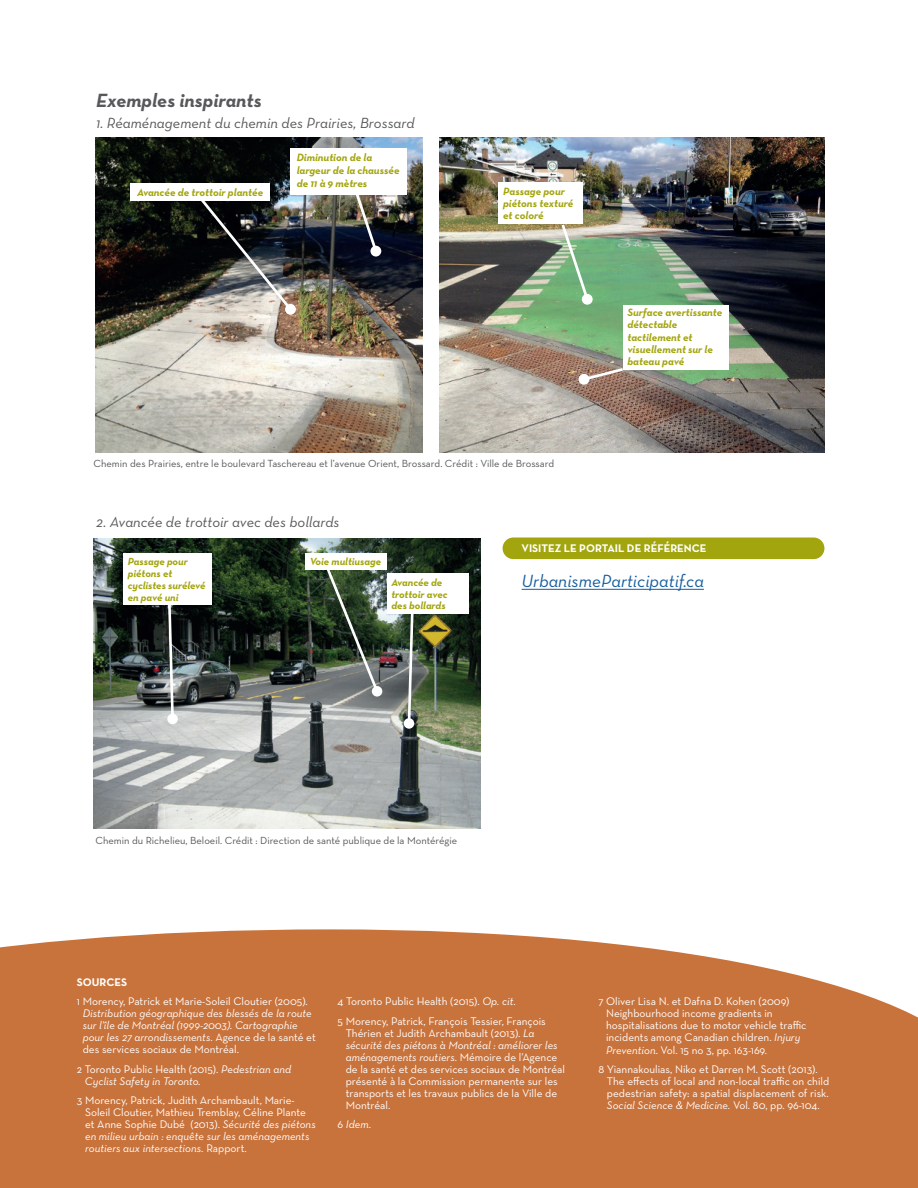
<style>
.page{position:relative;width:918px;height:1188px;background:#fff}
.page>*{position:absolute;margin:0;border:0;box-sizing:border-box;transform-origin:0 0}
.t1{font:italic 700 19.5px "Neutra Text";color:#57585a}
.t2{font:italic 18px "Neutra Text";color:#175d9e}
.t3{font:italic 15px "Neutra Text";color:#57585a}
.t4{font:11.25px/12px "Neutra Text";color:#fff}
.t5{font:italic 11.25px/12px "Neutra Text";color:#fff}
.t6{font:700 11.25px "Neutra Text";color:#fff}
.t7{font:italic 700 10.8px/12.1px "Neutra Text";color:#a3a50e}
.t8{font:10.5px "Neutra Text";color:#57585a}
.t9{font:italic 700 10.5px/11.9px "Neutra Text";color:#a3a50e}
.s1{font-style:normal}
.s2{font-style:italic}
</style>
<div class="page">
<hr style="left:917px;top:226px;width:1px;height:636px;background:#294450">
<div style="left:503px;top:537px;width:321px;height:22px;background:#a3a50e;border-radius:11px"></div>
<svg style="left:0;top:929px;width:917px;height:259px;background:#cc7c49"></svg>
<img style="left:94px;top:538px;width:387px;height:290px">
<img style="left:439px;top:137px;width:385px;height:316px">
<img style="left:96px;top:137px;width:326px;height:316px">
<div style="left:498px;top:183px;width:84px;height:41px;background:#fff"></div>
<div style="left:623px;top:305px;width:105px;height:64px;background:#fff"></div>
<hr style="left:522px;top:589px;width:182px;height:1px;background:#175d9e">
<img style="left:197px;top:194px;width:97px;height:119px">
<div style="left:285px;top:304px;width:11px;height:11px;background:#fff;border-radius:50%"></div>
<svg style="left:166px;top:605px;width:9px;height:117px"></svg>
<div style="left:167px;top:714px;width:11px;height:10px;background:#fff;border-radius:50%"></div>
<img style="left:321px;top:570px;width:60px;height:125px">
<div style="left:372px;top:686px;width:10px;height:11px;background:#fff;border-radius:50%"></div>
<svg style="left:406px;top:614px;width:10px;height:112px"></svg>
<div style="left:404px;top:718px;width:10px;height:11px;background:#fff;border-radius:50%"></div>
<svg style="left:351px;top:195px;width:28px;height:60px;background:#474647"></svg>
<div style="left:370px;top:246px;width:11px;height:11px;background:#fff;border-radius:50%"></div>
<svg style="left:559px;top:222px;width:32px;height:81px;background:#92bc92"></svg>
<div style="left:582px;top:294px;width:11px;height:11px;background:#fff;border-radius:50%"></div>
<svg style="left:581px;top:366px;width:45px;height:17px"></svg>
<div style="left:579px;top:374px;width:10px;height:11px;background:#fff;border-radius:50%"></div>
<div style="left:291px;top:148px;width:116px;height:47px;background:#fff"></div>
<div style="left:131px;top:184px;width:139px;height:17px;background:#fff"></div>
<div style="left:123px;top:553px;width:89px;height:52px;background:#fff"></div>
<div style="left:387px;top:573px;width:81px;height:41px;background:#fff"></div>
<div style="left:305px;top:553px;width:82px;height:17px;background:#fff"></div>
<svg style="left:917px;top:226px;width:1px;height:101px"></svg>
<svg style="left:917px;top:744px;width:1px;height:444px"></svg>
<h1 class="t1" style="left:96px;top:88px;width:167px">Exemples inspirants</h1>
<h3 class="t3" style="left:96px;top:113px;width:320px">1. Réaménagement du chemin des Prairies, Brossard</h3>
<p class="t7" style="left:297px;top:150px;width:105px;line-height:13.2px">Diminution de la largeur de la chaussée de 11 à 9 mètres</p>
<p class="t7" style="left:137px;top:186px;width:128px">Avancée de trottoir plantée</p>
<p class="t7" style="left:503px;top:185px;width:72px">Passage pour piétons texturé et coloré</p>
<p class="t8" style="left:94px;top:457px;width:462px">Chemin des Prairies, entre le boulevard Taschereau et l’avenue Orient, Brossard. Crédit : Ville de Brossard</p>
<h3 class="t3" style="left:96px;top:513px;width:245px">2. Avancée de trottoir avec des bollards</h3>
<p class="t7" style="left:627px;top:306px;width:96px">Surface avertissante détectable tactilement et visuellement sur le bateau pavé</p>
<p class="t9" style="left:128px;top:556px;width:79px">Passage pour piétons et cyclistes surélevé en pavé uni</p>
<p class="t9" style="left:310px;top:556px;width:73px">Voie multiusage</p>
<p class="t9" style="left:391px;top:576px;width:58px">Avancée de trottoir avec des bollards</p>
<p class="t6" style="left:522px;top:541px;width:186px">VISITEZ LE PORTAIL DE RÉFÉRENCE</p>
<h2 class="t2" style="left:522px;top:570px;width:184px">UrbanismeParticipatif.ca</h2>
<p class="t8" style="left:96px;top:834px;width:363px">Chemin du Richelieu, Beloeil. Crédit : Direction de santé publique de la Montérégie</p>
<p class="t6" style="left:77px;top:975px;width:52px">SOURCES</p>
<p class="t4" style="left:77px;top:995px;width:233px">1 Morency, Patrick et Marie-Soleil Cloutier (2005).</p>
<p class="t5" style="left:83px;top:1007px;width:235px">Distribution géographique des blessés de la route sur l’île de Montréal (1999-2003). Cartographie pour les 27 arrondissements. <span class="s1">Agence de la santé et des services sociaux de Montréal.</span></p>
<p class="t5" style="left:85px;top:1063px;width:208px;text-indent:-8px"><span class="s1">2 Toronto Public Health (2015).</span> Pedestrian and<br>Cyclist Safety in Toronto.</p>
<p class="t4" style="left:85px;top:1094px;width:232px;text-indent:-8px">3 Morency, Patrick, Judith Archambault, Marie-Soleil Cloutier, Mathieu Tremblay, Céline Plante et Anne Sophie Dubé (2013). <span class="s2">Sécurité des piétons en milieu urbain : enquête sur les aménagements routiers aux intersections.</span> Rapport.</p>
<p class="t4" style="left:338px;top:992px;width:210px;line-height:19.5px">4 Toronto Public Health (2015). <span class="s2">Op. cit.<br></span>5 Morency, Patrick, François Tessier, François</p>
<p class="t4" style="left:346px;top:1027px;width:221px">Thérien et Judith Archambault (2013). <span class="s2">La sécurité des piétons à Montréal : améliorer les aménagements routiers.</span> Mémoire de l’Agence de la santé et des services sociaux de Montréal présenté à la Commission permanente sur les transports et les travaux publics de la Ville de Montréal.</p>
<p class="t5" style="left:338px;top:1118px;width:35px"><span class="s1">6</span> Idem.</p>
<p class="t4" style="left:606px;top:995px;width:202px;text-indent:-8px">7 Oliver Lisa N. et Dafna D. Kohen (2009)<br>Neighbourhood income gradients in hospitalisations due to motor vehicle traffic incidents among Canadian children. <span class="s2">Injury Prevention</span>. Vol. 15 no 3, pp. 163-169.</p>
<p class="t4" style="left:607px;top:1063px;width:224px;text-indent:-9px">8 Yiannakoulias, Niko et Darren M. Scott (2013).<br>The effects of local and non-local traffic on child pedestrian safety: a spatial displacement of risk.<br><span class="s2">Social Science &amp; Medicine.</span> Vol. 80, pp. 96-104.</p>
</div>
